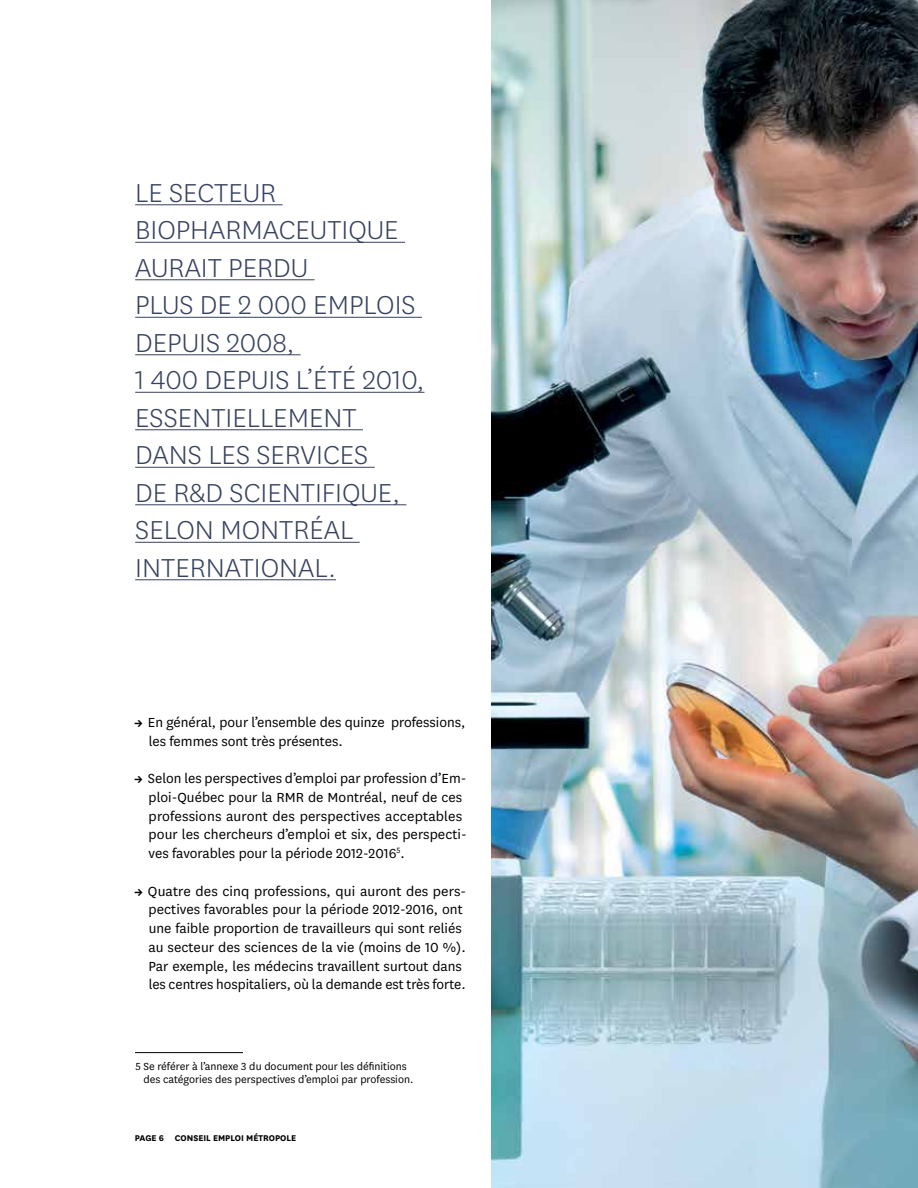
<style>
.page{position:relative;width:918px;height:1188px;background:#fff}
.page>*{position:absolute;margin:0;border:0;box-sizing:border-box;transform-origin:0 0}
.t1{font:300 30.3px/37.5px "National";color:#38425e}
.t2{font:15.3px/18.8px "National";color:#000}
.t3{font:12px/13.5px "National";color:#000}
.t4{font:700 9.75px "National";color:#000}
.s1{font-weight:700;font-size:12px}
</style>
<div class="page">
<hr style="left:135px;top:1052px;width:108px;height:1px;background:#000">
<hr style="left:135px;top:204px;width:148px;height:1px;background:#38425e">
<hr style="left:135px;top:242px;width:270px;height:1px;background:#38425e">
<hr style="left:135px;top:279px;width:180px;height:1px;background:#38425e">
<hr style="left:135px;top:317px;width:287px;height:1px;background:#38425e">
<hr style="left:135px;top:354px;width:166px;height:1px;background:#38425e">
<hr style="left:135px;top:392px;width:289px;height:1px;background:#38425e">
<hr style="left:135px;top:429px;width:228px;height:1px;background:#38425e">
<hr style="left:135px;top:467px;width:240px;height:1px;background:#38425e">
<hr style="left:135px;top:504px;width:271px;height:1px;background:#38425e">
<hr style="left:135px;top:542px;width:225px;height:1px;background:#38425e">
<hr style="left:135px;top:579px;width:201px;height:1px;background:#38425e">
<img style="left:491px;top:0;width:427px;height:1188px">
<h1 class="t1" style="left:135px;top:173px;width:50px">LE SECTEU</h1>
<h1 class="t1" style="left:135px;top:173px;width:152px;text-indent:125px">R<br>BIOPHARMACEUT</h1>
<h1 class="t1" style="left:341px;top:210px;width:41px">IQUE</h1>
<h1 class="t1" style="left:135px;top:248px;width:290px">AURAIT PERDU<br>PLUS DE 2 000 EM PLOIS<br>DE PUIS 2008,<br>1 400 DE PUIS L’ÉTÉ 2010,<br>ESSENT</h1>
<h1 class="t1" style="left:135px;top:398px;width:266px;text-indent:90px">IELLEMENT<br>DANS LES SERVICES<br>DE R&amp;D SCIENTIFIQUE,<br>SELON</h1>
<h1 class="t1" style="left:220px;top:510px;width:131px">MONTRÉAL</h1>
<h1 class="t1" style="left:135px;top:548px;width:14px">INTE</h1>
<h1 class="t1" style="left:190px;top:548px;width:148px">RNATIONAL.</h1>
<p class="t2" style="left:149px;top:712px;width:318px;text-indent:-14px"><span class="s1">→</span> En général, pour l’ensemble des quinze professions, les femmes sont très présentes.</p>
<p class="t2" style="left:149px;top:768px;width:320px;text-indent:-14px"><span class="s1">→</span> Selon les perspectives d’emploi par profession d’Em&shy;ploi-Québec pour la RMR de Montréal, neuf de ces professions auront des perspectives acceptables pour les chercheurs d’emploi et six, des perspecti&shy;ves favorables pour la période 2012-2016<sup>5</sup>.</p>
<p class="t2" style="left:148px;top:881px;width:319px;text-indent:-14px"><span class="s1">→</span> Quatre des cinq professions, qui auront des pers&shy;pectives favorables pour la période 2012-2016, ont une faible proportion de travailleurs qui sont reliés au secteur des sciences de la vie (moins de 10 %).<br>Par exemple, les médecins travaillent surtout dans les centres hospitaliers, où la demande est très forte.</p>
<p class="t3" style="left:143px;top:1059px;width:272px;text-indent:-8px">5 Se référer à l’annexe 3 du document pour les définitions des catégories des perspectives d’emploi par profession.</p>
<p class="t4" style="left:135px;top:1131px;width:163px">PAGE 6 CONSEIL EMPLOI MÉTROPOLE</p>
</div>
